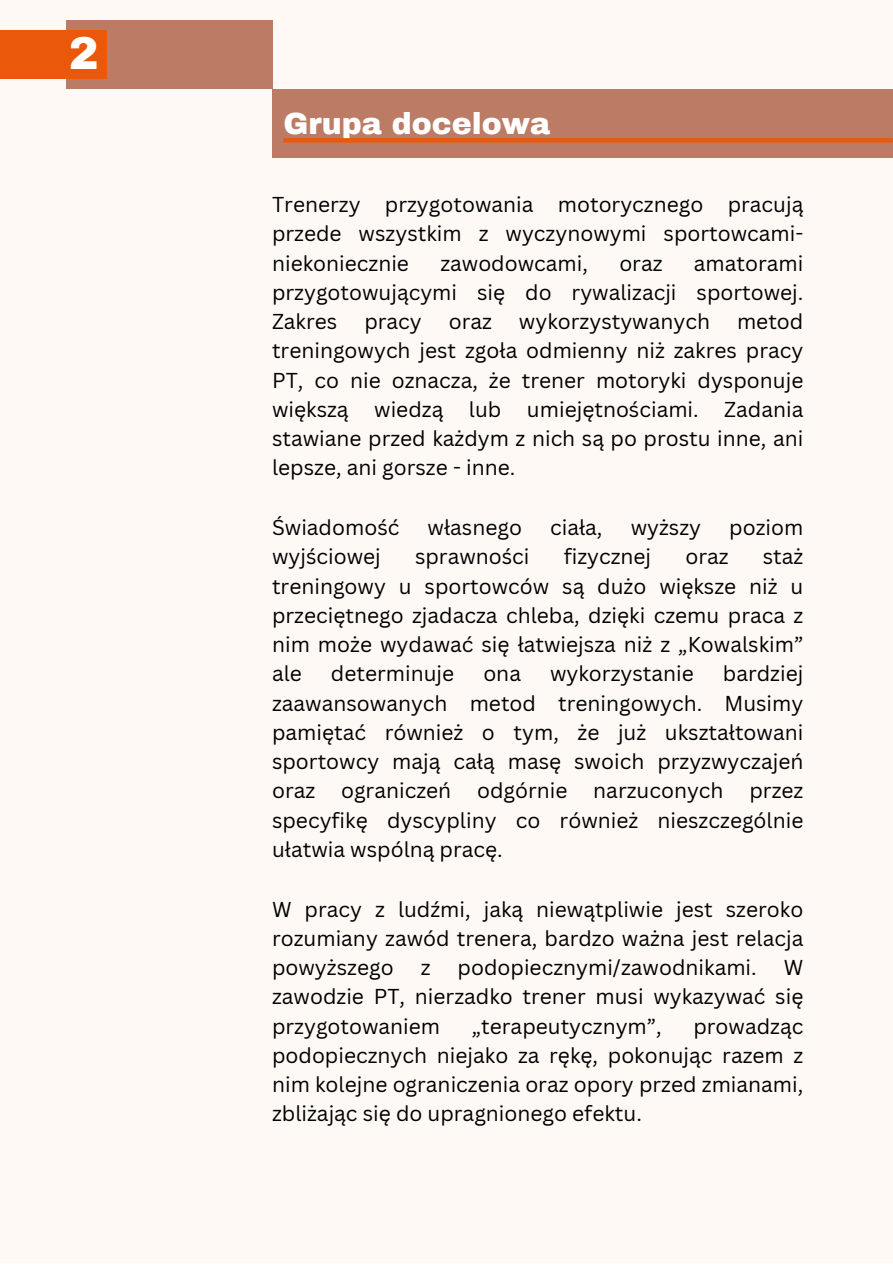
<style>
.page{position:relative;width:893px;height:1264px;background:#fff}
.page>*{position:absolute;margin:0;border:0;box-sizing:border-box;transform-origin:0 0}
.t1{font:900 44.85px "Archivo";color:#fff}
.t2{font:900 30px "Archivo";color:#fff}
.t3{font:21px/29.2px "Canva Sans";color:#000;text-align:justify}
</style>
<div class="page">
<div style="left:0;top:0;width:892px;height:1262px;background:#fff9f6"></div>
<div style="left:272px;top:89px;width:620px;height:69px;background:#bb7b64"></div>
<div style="left:283px;top:138px;width:609px;height:5px;background:#ea580c"></div>
<div style="left:66px;top:20px;width:206px;height:69px;background:#bb7b64"></div>
<div style="left:0;top:31px;width:107px;height:48px;background:#ea580c"></div>
<p class="t1" style="left:69px;top:29px;width:31px">2</p>
<p class="t2" style="left:283px;top:108px;width:268px">Grupa docelowa</p>
<p class="t3" style="left:272px;top:189px;width:533px">Trenerzy przygotowania motorycznego pracują przede wszystkim z wyczynowymi sportowcami&shy;niekoniecznie</p>
<p class="t3" style="left:272px;top:248px;width:533px;text-indent:422px">amatorami przygotowującymi się do rywalizacji sportowej.<br>Zakres</p>
<p class="t3" style="left:440px;top:248px;width:149px">zawodowcami,</p>
<p class="t3" style="left:619px;top:248px;width:45px">oraz</p>
<p class="t3" style="left:272px;top:306px;width:533px;text-indent:465px">metod treningowych jest zgoła odmienny niż zakres pracy PT, co nie oznacza, że trener motoryki dysponuje większą wiedzą lub umiejętnościami. Zadania stawiane przed każdym z nich są po prostu inne, ani lepsze, ani gorsze - inne.</p>
<p class="t3" style="left:364px;top:306px;width:59px">pracy</p>
<p class="t3" style="left:448px;top:306px;width:45px">oraz</p>
<p class="t3" style="left:519px;top:306px;width:192px">wykorzystywanych</p>
<p class="t3" style="left:272px;top:512px;width:129px">Świadomość</p>
<p class="t3" style="left:427px;top:512px;width:96px">własnego</p>
<p class="t3" style="left:550px;top:512px;width:54px">ciała,</p>
<p class="t3" style="left:630px;top:512px;width:72px">wyższy</p>
<p class="t3" style="left:729px;top:512px;width:76px">poziom</p>
<p class="t3" style="left:272px;top:541px;width:110px">wyjściowej</p>
<p class="t3" style="left:415px;top:541px;width:116px">sprawności</p>
<p class="t3" style="left:563px;top:541px;width:89px">fizycznej</p>
<p class="t3" style="left:685px;top:541px;width:45px">oraz</p>
<p class="t3" style="left:272px;top:541px;width:533px;text-indent:490px">staż treningowy u sportowców są dużo większe niż u przeciętnego zjadacza chleba, dzięki czemu praca z nim może wydawać się łatwiejsza niż z „Kowalskim” ale</p>
<p class="t3" style="left:272px;top:658px;width:533px;text-indent:451px">bardziej zaawansowanych metod treningowych. Musimy pamiętać również o tym, że już ukształtowani sportowcy mają całą masę swoich przyzwyczajeń oraz ograniczeń odgórnie narzuconych przez specyfikę dyscypliny co również nieszczególnie ułatwia wspólną pracę.</p>
<p class="t3" style="left:331px;top:658px;width:125px">determinuje</p>
<p class="t3" style="left:483px;top:658px;width:39px">ona</p>
<p class="t3" style="left:550px;top:658px;width:145px">wykorzystanie</p>
<p class="t3" style="left:272px;top:894px;width:533px">W pracy z ludźmi, jaką niewątpliwie jest szeroko rozumiany zawód trenera, bardzo ważna jest relacja powyższego</p>
<p class="t3" style="left:420px;top:952px;width:11px">z</p>
<p class="t3" style="left:457px;top:952px;width:300px">podopiecznymi/zawodnikami.</p>
<p class="t3" style="left:272px;top:952px;width:533px;text-indent:511px">W zawodzie PT, nierzadko trener musi wykazywać się przygotowaniem</p>
<p class="t3" style="left:272px;top:1010px;width:533px;text-indent:421px">prowadząc podopiecznych niejako za rękę, pokonując razem z nim kolejne ograniczenia oraz opory przed zmianami, zbliżając się do upragnionego efektu.</p>
<p class="t3" style="left:472px;top:1010px;width:191px">„terapeutycznym”,</p>
</div>
